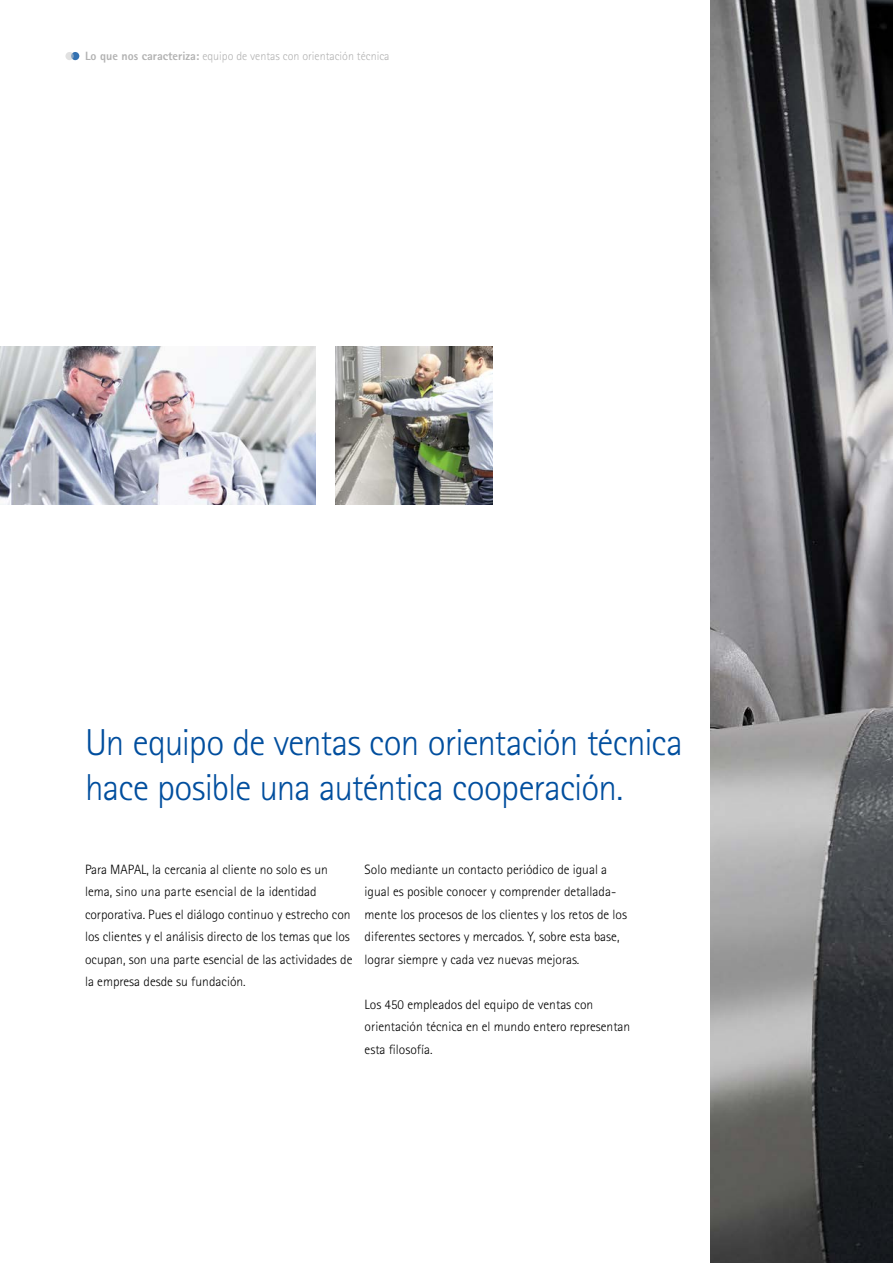
<style>
.page{position:relative;width:893px;height:1263px;background:#fff}
.page>*{position:absolute;margin:0;border:0;box-sizing:border-box;transform-origin:0 0}
.t1{font:300 37.5px/45px "Rotis Sans Serif W1 G";letter-spacing:-.025em;color:#004e9e}
.t2{font:300 13.5px/22.5px "Rotis Sans Serif W1 G";color:#000}
.t3{font:300 12px "Rotis Sans Serif W1 G";color:#b2b2b2}
.s1{font-weight:800}
</style>
<div class="page">
<img style="left:0;top:347px;width:316px;height:157px">
<img style="left:710px;top:0;width:183px;height:1263px">
<div style="left:71px;top:52px;width:8px;height:8px;background:#3371b1;border-radius:50%"></div>
<div style="left:65px;top:52px;width:9px;height:8px;background:#e1e1e1;border-radius:50%"></div>
<svg style="left:71px;top:53px;width:3px;height:6px"></svg>
<img style="left:335px;top:347px;width:158px;height:157px">
<p class="t3" style="left:85px;top:49px;width:306px"><span class="s1">Lo que nos caracteriza:</span> equipo de ventas con orientación técnica</p>
<h1 class="t1" style="left:85px;top:721px;width:599px">Un equipo de ventas con orientación técnica hace posible una auténtica cooperación.</h1>
<p class="t2" style="left:85px;top:858px;width:269px">Para MAPAL, la cercania al cliente no solo es un lema, sino una parte esencial de la identidad corporativa. Pues el diálogo continuo y estrecho con los clientes y el análisis directo de los temas que los ocupan, son una parte esencial de las actividades de la empresa desde su fundación.</p>
<p class="t2" style="left:365px;top:858px;width:264px">Solo mediante un contacto periódico de igual a igual es posible conocer y comprender detallada&shy;mente los procesos de los clientes y los retos de los diferentes sectores y mercados. Y, sobre esta base, lograr siempre y cada vez nuevas mejoras.</p>
<p class="t2" style="left:365px;top:993px;width:267px">Los 450 empleados del equipo de ventas con orientación técnica en el mundo entero representan esta filosofía.</p>
</div>
